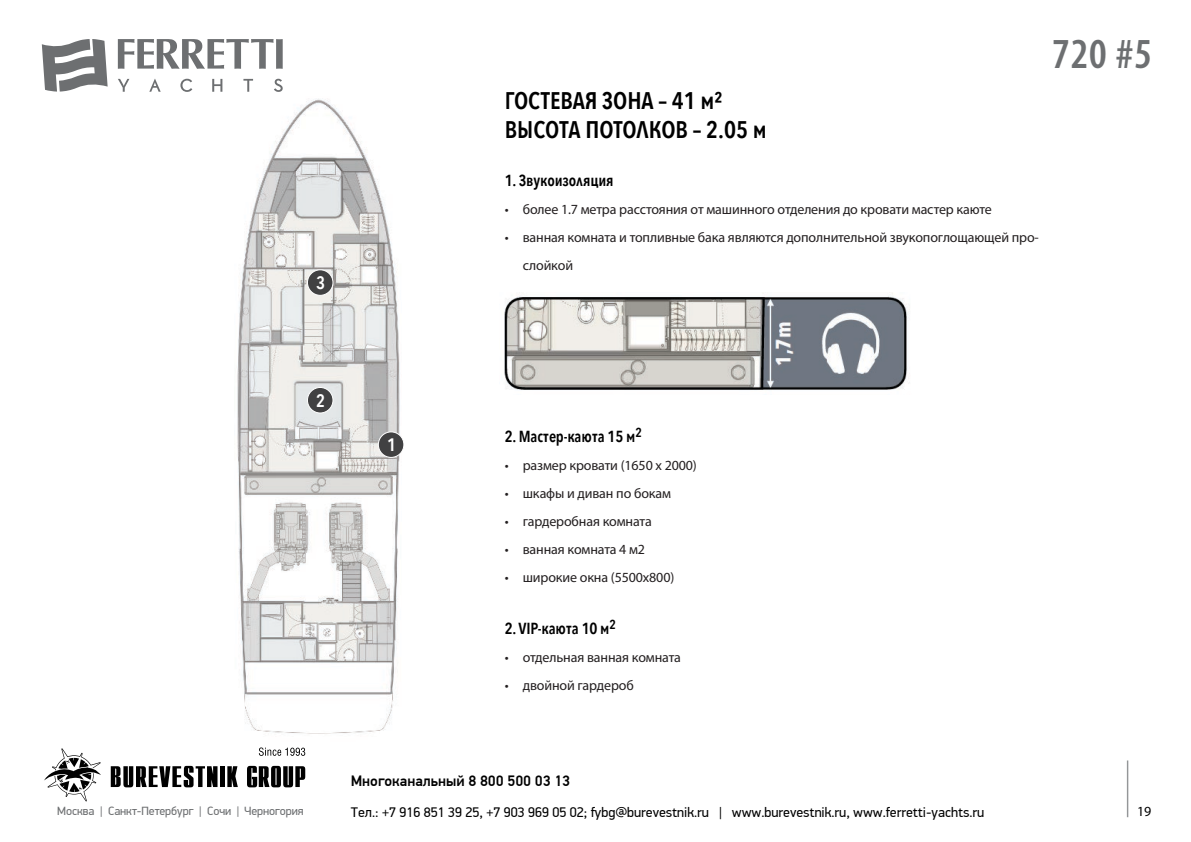
<style>
.page{position:relative;width:1191px;height:842px;background:#fff}
.page>*{position:absolute;margin:0;border:0;box-sizing:border-box;transform-origin:0 0}
.t1{font:600 condensed 43px "Myriad Pro";color:#6d6f71}
.t2{font:600 24px "Avenir Next Condensed";color:#000}
.t3{font:600 18px "Avenir Next Condensed";color:#fff}
.t4{font:600 16px "Avenir Next Condensed";letter-spacing:-.01em;color:#000}
.t5{font:500 15px "PF Din Text Pro";color:#000}
.t6{font:14px/28px "Myriad Pro";letter-spacing:-.01em;color:#231f20}
.t7{font:14px "PF Din Display Pro";color:#000}
.t8{font:14px "Myriad Pro";color:#000}
.t9{font:12px "PF Din Display Pro";letter-spacing:-.005em;color:#6d6f71}
</style>
<div class="page">
<svg style="left:118px;top:79px;width:165px;height:13px"></svg>
<svg style="left:118px;top:39px;width:165px;height:30px"></svg>
<svg style="left:42px;top:39px;width:66px;height:53px"></svg>
<hr style="left:1126px;top:760px;width:2px;height:57px;background:#949698">
<svg style="left:259px;top:747px;width:46px;height:9px"></svg>
<div style="left:220px;top:766px;width:5px;height:21px;background:#000"></div>
<svg style="left:227px;top:766px;width:11px;height:21px"></svg>
<svg style="left:247px;top:766px;width:58px;height:21px"></svg>
<svg style="left:111px;top:766px;width:106px;height:21px"></svg>
<svg style="left:44px;top:748px;width:57px;height:53px"></svg>
<img style="left:237px;top:99px;width:163px;height:635px">
<div style="left:378px;top:432px;width:26px;height:25px;background:#414142;border-radius:50%"></div>
<div style="left:378px;top:431px;width:26px;height:27px;border:1px solid #fff;border-radius:50%"></div>
<div style="left:307px;top:387px;width:26px;height:26px;background:#414142;border-radius:50%"></div>
<div style="left:307px;top:387px;width:26px;height:26px;border:1px solid #fff;border-radius:50%"></div>
<div style="left:307px;top:270px;width:26px;height:25px;background:#414142;border-radius:50%"></div>
<div style="left:307px;top:269px;width:26px;height:27px;border:1px solid #fff;border-radius:50%"></div>
<img style="left:504px;top:293px;width:406px;height:97px">
<p class="t3" style="left:316px;top:267px;width:10px">3</p>
<p class="t2" style="left:505px;top:80px;width:219px">ГОСТЕВАЯ ЗОНА – 41 м²</p>
<p class="t2" style="left:505px;top:109px;width:263px">ВЫСОТА ПОТОЛКОВ – 2.05 м</p>
<p class="t4" style="left:505px;top:166px;width:110px">1. Звукоизоляция</p>
<p class="t6" style="left:505px;top:195px;width:488px">• более 1.7 метра расстояния от машинного отделения до кровати мастер каюте</p>
<p class="t6" style="left:523px;top:223px;width:517px;text-indent:-18px">• ванная комната и топливные бака являются дополнительной звукопоглощающей про&shy;слойкой</p>
<h1 class="t1" style="left:1052px;top:31px;width:101px">720 #5</h1>
<p class="t3" style="left:316px;top:385px;width:10px">2</p>
<p class="t3" style="left:387px;top:429px;width:10px">1</p>
<p class="t4" style="left:505px;top:422px;width:139px">2. Мастер-каюта 15 м<sup>2</sup></p>
<p class="t6" style="left:505px;top:451px;width:194px">• размер кровати (1650 х 2000)</p>
<p class="t6" style="left:505px;top:479px;width:168px">• шкафы и диван по бокам</p>
<p class="t6" style="left:505px;top:507px;width:148px">• гардеробная комната</p>
<p class="t6" style="left:505px;top:535px;width:142px">• ванная комната 4 м2</p>
<p class="t6" style="left:505px;top:563px;width:171px">• широкие окна (5500х800)</p>
<p class="t4" style="left:505px;top:614px;width:113px">2. VIP-каюта 10 м<sup>2</sup></p>
<p class="t6" style="left:505px;top:643px;width:178px">• отдельная ванная комната</p>
<p class="t6" style="left:505px;top:671px;width:131px">• двойной гардероб</p>
<p class="t5" style="left:351px;top:772px;width:221px">Многоканальный 8 800 500 03 13</p>
<p class="t9" style="left:57px;top:803px;width:248px">Москва | Санкт-Петербург | Сочи | Черногория</p>
<p class="t7" style="left:351px;top:804px;width:635px">Тел.: +7 916 851 39 25, +7 903 969 05 02; fybg@burevestnik.ru | www.burevestnik.ru, www.ferretti-yachts.ru</p>
<p class="t8" style="left:1137px;top:802px;width:16px">19</p>
</div>
